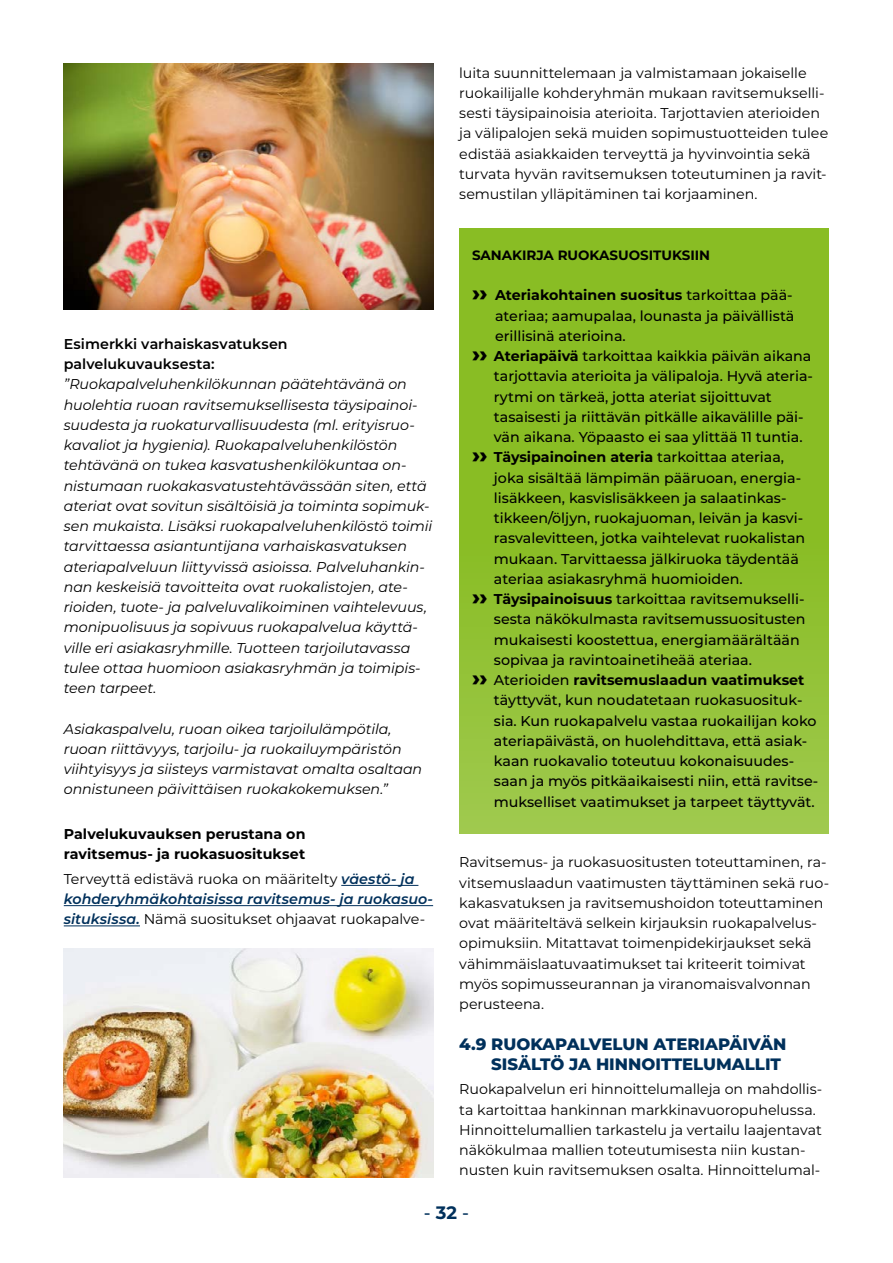
<style>
.page{position:relative;width:893px;height:1263px;background:#fff}
.page>*{position:absolute;margin:0;border:0;box-sizing:border-box;transform-origin:0 0}
.t1{font:500 18px "Montserrat";color:#00305b}
._2_otsikko{font:800 16.5px/20.2px "Montserrat";color:#00305b}
.nosto_1{font:500 14.25px/20.2px "Montserrat";color:#000}
.leipateksti{font:14.25px/20.2px "Montserrat";letter-spacing:-.005em;color:#000}
.leipateksti-2{font:italic 14.25px/20.2px "Montserrat";letter-spacing:-.005em;color:#000}
._3_otsikko{font:700 14.25px/20.2px "Montserrat";letter-spacing:.005em;color:#000}
.leipateksti-3{font:600 14.25px/20.2px "Montserrat";letter-spacing:.005em;color:#000}
.nosto_1_bold{font:700 13.5px "Montserrat";color:#000}
.s1{font-weight:600;font-style:italic;color:#00305b}
.s2{font-weight:800;font-size:22.5px}
.s3{font-weight:700}
</style>
<div class="page">
<div style="left:459px;top:227px;width:370px;height:606px;background:linear-gradient(to bottom,#83ba19,#9ac643)"></div>
<hr style="left:341px;top:885px;width:77px;height:1px;background:#00305b">
<hr style="left:64px;top:905px;width:369px;height:1px;background:#00305b">
<hr style="left:64px;top:925px;width:76px;height:1px;background:#00305b">
<img style="left:64px;top:948px;width:370px;height:230px">
<img style="left:64px;top:64px;width:370px;height:245px">
<p class="leipateksti-3" style="left:64px;top:333px;width:225px">Esimerkki varhaiskasvatuksen palvelukuvauksesta:</p>
<p class="leipateksti-2" style="left:64px;top:374px;width:370px">”Ruokapalveluhenkilökunnan päätehtävänä on huolehtia ruoan ravitsemuksellisesta täysipainoi&shy;suudesta ja ruokaturvallisuudesta (ml. erityisruo&shy;kavaliot ja hygienia). Ruokapalveluhenkilöstön tehtävänä on tukea kasvatushenkilökuntaa on&shy;nistumaan ruokakasvatustehtävässään siten, että ateriat ovat sovitun sisältöisiä ja toiminta sopimuk&shy;sen mukaista. Lisäksi ruokapalveluhenkilöstö toimii tarvittaessa asiantuntijana varhaiskasvatuksen ateriapalveluun liittyvissä asioissa. Palveluhankin&shy;nan keskeisiä tavoitteita ovat ruokalistojen, ate&shy;rioiden, tuote- ja palveluvalikoiminen vaihtelevuus, monipuolisuus ja sopivuus ruokapalvelua käyttä&shy;ville eri asiakasryhmille. Tuotteen tarjoilutavassa tulee ottaa huomioon asiakasryhmän ja toimipis&shy;teen tarpeet.</p>
<p class="leipateksti-2" style="left:64px;top:718px;width:360px">Asiakaspalvelu, ruoan oikea tarjoilulämpötila, ruoan riittävyys, tarjoilu- ja ruokailuympäristön viihtyisyys ja siisteys varmistavat omalta osaltaan onnistuneen päivittäisen ruokakokemuksen.”</p>
<p class="_3_otsikko" style="left:64px;top:823px;width:243px">Palvelukuvauksen perustana on ravitsemus- ja ruokasuositukset</p>
<p class="leipateksti" style="left:64px;top:868px;width:371px">Terveyttä edistävä ruoka on määritelty <span class="s1">väestö- ja kohderyhmäkohtaisissa ravitsemus- ja ruokasuo&shy;situksissa.</span> Nämä suositukset ohjaavat ruokapalve-</p>
<p class="leipateksti" style="left:459px;top:62px;width:371px">luita suunnittelemaan ja valmistamaan jokaiselle ruokailijalle kohderyhmän mukaan ravitsemukselli&shy;sesti täysipainoisia aterioita. Tarjottavien aterioiden ja välipalojen sekä muiden sopimustuotteiden tulee edistää asiakkaiden terveyttä ja hyvinvointia sekä turvata hyvän ravitsemuksen toteutuminen ja ravit&shy;semustilan ylläpitäminen tai korjaaminen.</p>
<p class="nosto_1_bold" style="left:472px;top:245px;width:240px">SANAKIRJA RUOKASUOSITUKSIIN</p>
<p class="nosto_1" style="left:495px;top:285px;width:301px;text-indent:-23px"><span class="s2">››</span> <span class="s3">Ateriakohtainen suositus</span> tarkoittaa pää&shy;ateriaa; aamupalaa, lounasta ja päivällistä erillisinä aterioina.</p>
<p class="nosto_1" style="left:494px;top:345px;width:321px;text-indent:-22px"><span class="s2">››</span> <span class="s3">Ateriapäivä</span> tarkoittaa kaikkia päivän aikana tarjottavia aterioita ja välipaloja. Hyvä ateria&shy;rytmi on tärkeä, jotta ateriat sijoittuvat tasaisesti ja riittävän pitkälle aikavälille päi&shy;vän aikana. Yöpaasto ei saa ylittää 11 tuntia.</p>
<p class="nosto_1" style="left:494px;top:447px;width:313px;text-indent:-22px"><span class="s2">››</span> <span class="s3">Täysipainoinen ateria</span> tarkoittaa ateriaa, joka sisältää lämpimän pääruoan, energia&shy;lisäkkeen, kasvislisäkkeen ja salaatinkas&shy;tikkeen/öljyn, ruokajuoman, leivän ja kasvi&shy;rasvalevitteen, jotka vaihtelevat ruokalistan mukaan. Tarvittaessa jälkiruoka täydentää ateriaa asiakasryhmä huomioiden.</p>
<p class="nosto_1" style="left:494px;top:588px;width:313px;text-indent:-22px"><span class="s2">››</span> <span class="s3">Täysipainoisuus</span> tarkoittaa ravitsemukselli&shy;sesta näkökulmasta ravitsemussuositusten mukaisesti koostettua, energiamäärältään sopivaa ja ravintoainetiheää ateriaa.</p>
<p class="nosto_1" style="left:494px;top:669px;width:326px;text-indent:-22px"><span class="s2">››</span> Aterioiden <span class="s3">ravitsemuslaadun vaatimukset </span>täyttyvät, kun noudatetaan ruokasuosituk&shy;sia. Kun ruokapalvelu vastaa ruokailijan koko ateriapäivästä, on huolehdittava, että asiak&shy;kaan ruokavalio toteutuu kokonaisuudes&shy;saan ja myös pitkäaikaisesti niin, että ravitse&shy;mukselliset vaatimukset ja tarpeet täyttyvät.</p>
<p class="leipateksti" style="left:459px;top:852px;width:371px">Ravitsemus- ja ruokasuositusten toteuttaminen, ra&shy;vitsemuslaadun vaatimusten täyttäminen sekä ruo&shy;kakasvatuksen ja ravitsemushoidon toteuttaminen ovat määriteltävä selkein kirjauksin ruokapalvelus&shy;opimuksiin. Mitattavat toimenpidekirjaukset sekä vähimmäislaatuvaatimukset tai kriteerit toimivat myös sopimusseurannan ja viranomaisvalvonnan perusteena.</p>
<p class="_2_otsikko" style="left:491px;top:1033px;width:297px;text-indent:-32px">4.9 RUOKAPALVELUN ATERIAPÄIVÄN<br>SISÄLTÖ JA HINNOITTELUMALLIT</p>
<p class="leipateksti" style="left:459px;top:1079px;width:365px">Ruokapalvelun eri hinnoittelumalleja on mahdollis&shy;ta kartoittaa hankinnan markkinavuoropuhelussa.<br>Hinnoittelumallien tarkastelu ja vertailu laajentavat näkökulmaa mallien toteutumisesta niin kustan&shy;nusten kuin ravitsemuksen osalta. Hinnoittelumal-</p>
<p class="t1" style="left:424px;top:1200px;width:47px">- <span class="s3">32</span> -</p>
</div>
